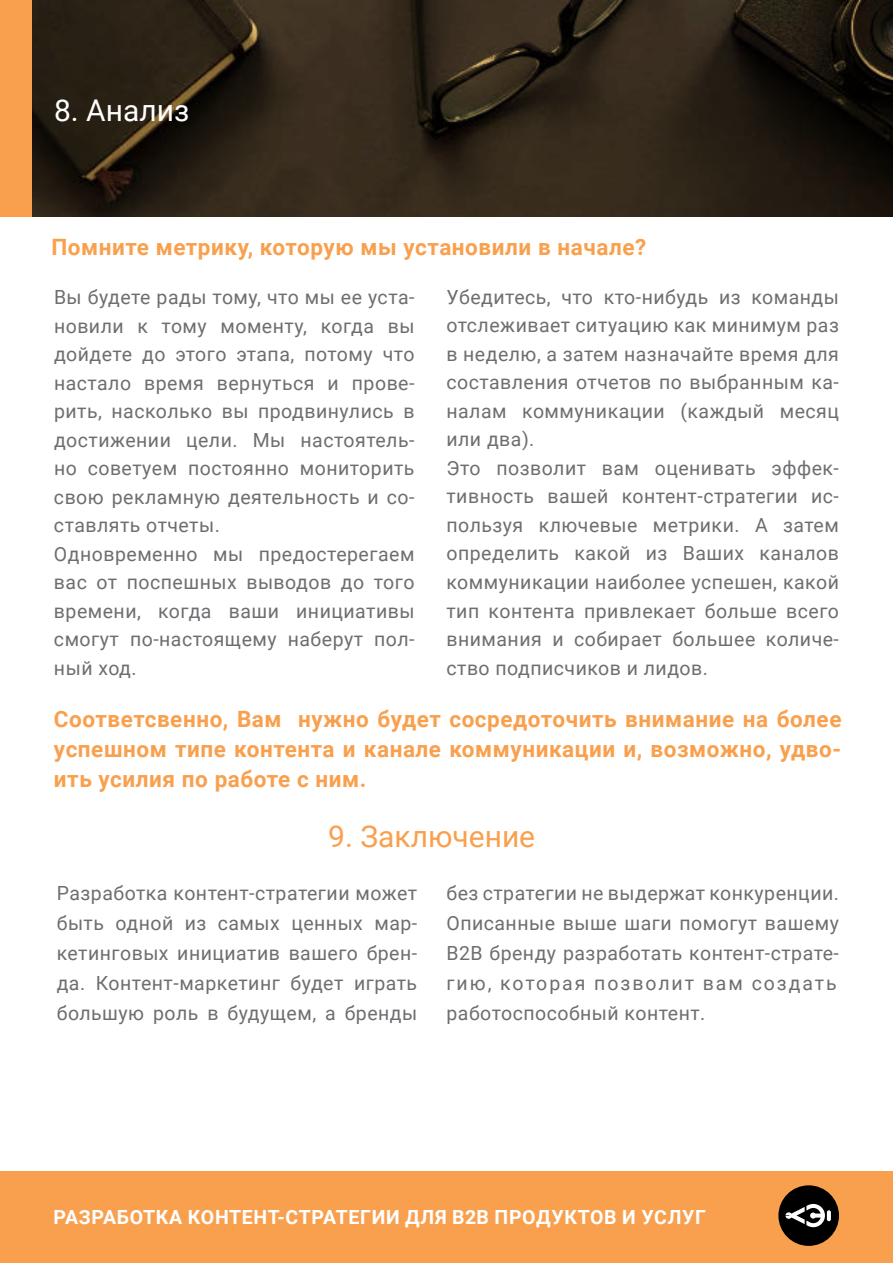
<style>
.page{position:relative;width:893px;height:1263px;background:#fff}
.page>*{position:absolute;margin:0;border:0;box-sizing:border-box;transform-origin:0 0}
.t1{font:30px "Roboto";color:#f9a04e}
.t2{font:30px "Roboto";color:#fff}
.t3{font:700 22.5px/30px "Roboto";letter-spacing:.025em;color:#f9a04e;text-align:justify}
.t4{font:19.5px/28.5px "Roboto";letter-spacing:.025em;color:#6d6e71}
.t5{font:700 19.5px "Roboto";letter-spacing:.035em;color:#fff}
</style>
<div class="page">
<svg style="left:31px;top:0;width:862px;height:216px;background:#2c2216"></svg>
<div style="left:0;top:0;width:31px;height:216px;background:#f9a04e"></div>
<div style="left:0;top:1172px;width:893px;height:91px;background:#f9a04e"></div>
<div style="left:778px;top:1185px;width:61px;height:61px;background:#000;border-radius:50%"></div>
<svg style="left:827px;top:1210px;width:4px;height:11px"></svg>
<svg style="left:785px;top:1204px;width:40px;height:23px"></svg>
<h1 class="t2" style="left:54px;top:89px;width:137px">8. Анализ</h1>
<p class="t3" style="left:51px;top:231px;width:596px">Помните метрику, которую мы установили в начале?</p>
<p class="t4" style="left:54px;top:282px;width:362px">Вы будете рады тому, что мы ее уста&shy;новили к тому моменту, когда вы дойдете до этого этапа, потому что настало время вернуться и прове&shy;рить, насколько вы продвинулись в достижении цели. Мы настоятель&shy;но советуем постоянно мониторить свою рекламную деятельность и со&shy;ставлять отчеты.<br>Одновременно мы предостерегаем вас от поспешных выводов до того времени, когда ваши инициативы смогут по-настоящему наберут пол&shy;ный ход.</p>
<p class="t4" style="left:446px;top:282px;width:394px">Убедитесь, что кто-нибудь из команды отслеживает ситуацию как минимум раз в неделю, а затем назначайте время для составления отчетов по выбранным ка&shy;налам коммуникации (каждый месяц или два).<br>Это позволит вам оценивать эффек&shy;тивность вашей контент-стратегии ис&shy;пользуя ключевые метрики. А затем определить какой из Ваших каналов коммуникации наиболее успешен, какой тип контента привлекает больше всего внимания и собирает большее количе&shy;ство подписчиков и лидов.</p>
<p class="t3" style="left:54px;top:703px;width:789px">Соответсвенно, Вам нужно будет сосредоточить внимание на более успешном типе контента и канале коммуникации и, возможно, удво&shy;ить усилия по работе с ним.</p>
<h1 class="t1" style="left:328px;top:816px;width:209px">9. Заключение</h1>
<p class="t4" style="left:57px;top:878px;width:362px;line-height:30px;text-align:justify">Разработка контент-стратегии может быть одной из самых ценных мар&shy;кетинговых инициатив вашего брен&shy;да. Контент-маркетинг будет играть большую роль в будущем, а бренды</p>
<p class="t4" style="left:446px;top:877px;width:394px;line-height:30px;text-align:justify">без стратегии не выдержат конкуренции.<br>Описанные выше шаги помогут вашему В2В бренду разработать контент-страте&shy;гию, которая позволит вам создать работоспособный контент.</p>
<p class="t5" style="left:53px;top:1203px;width:654px">РАЗРАБОТКА КОНТЕНТ-СТРАТЕГИИ ДЛЯ B2B ПРОДУКТОВ И УСЛУГ</p>
</div>
